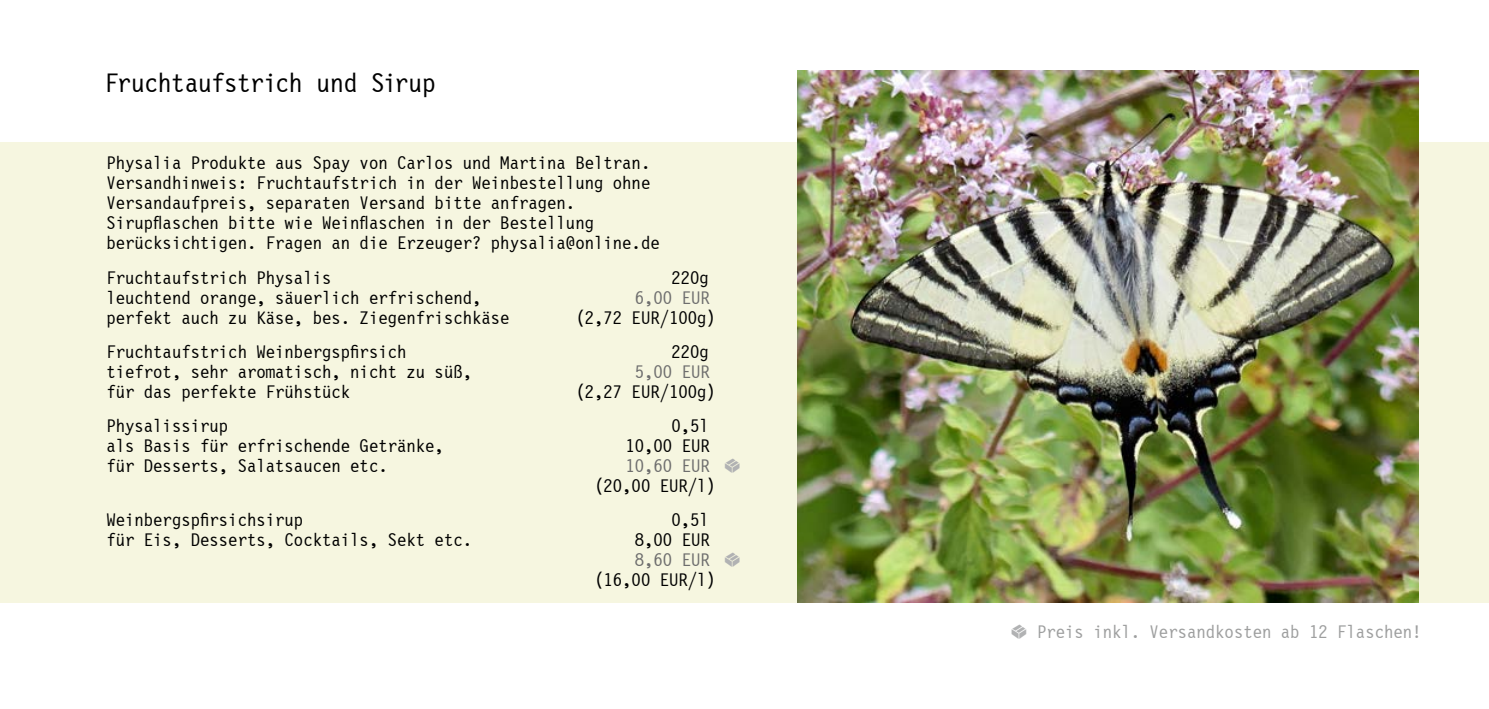
<style>
.page{position:relative;width:1489px;height:709px;background:#fff}
.page>*{position:absolute;margin:0;border:0;box-sizing:border-box;transform-origin:0 0}
.t1{font:27.5px "Letter Gothic 12 Pitch BT";letter-spacing:-.015em;color:#000}
.t2{font:18.75px/20px "Letter Gothic 12 Pitch BT";color:#000}
.t3{font:18.75px "Letter Gothic 12 Pitch BT";color:#9e9f9f}
.t4{font:18.75px "Letter Gothic 12 Pitch BT";color:#6e6e6e}
.s1{color:#6e6e6e}
.s2{font-family:"Letter Gothic SWC GOV3 Regular";color:#b1b2b3}
</style>
<div class="page">
<div style="left:0;top:142px;width:1488px;height:460px;background:#f6f6e0"></div>
<img style="left:797px;top:71px;width:620px;height:531px">
<h1 class="t1" style="left:105px;top:67px;width:332px">Fruchtaufstrich und Sirup</h1>
<p class="t2" style="left:106px;top:154px;width:555px">Physalia Produkte aus Spay von Carlos und Martina Beltran.<br>Versandhinweis: Fruchtaufstrich in der Weinbestellung ohne Versandaufpreis, separaten Versand bitte anfragen.<br>Sirupflaschen bitte wie Weinflaschen in der Bestellung berücksichtigen. Fragen an die Erzeuger? physalia@online.de</p>
<p class="t2" style="left:106px;top:268px;width:226px">Fruchtaufstrich Physalis</p>
<p class="t2" style="left:671px;top:268px;width:39px">220g</p>
<p class="t2" style="left:106px;top:288px;width:376px">leuchtend orange, säuerlich erfrischend,</p>
<p class="t4" style="left:634px;top:287px;width:77px">6,00 EUR</p>
<p class="t2" style="left:106px;top:308px;width:405px">perfekt auch zu Käse, bes. Ziegenfrischkäse</p>
<p class="t2" style="left:575px;top:308px;width:142px">(2,72 EUR/100g)</p>
<p class="t2" style="left:106px;top:342px;width:301px">Fruchtaufstrich Weinbergspfirsich</p>
<p class="t2" style="left:671px;top:342px;width:39px">220g</p>
<p class="t2" style="left:106px;top:362px;width:367px">tiefrot, sehr aromatisch, nicht zu süß,</p>
<p class="t4" style="left:634px;top:361px;width:77px">5,00 EUR</p>
<p class="t2" style="left:106px;top:382px;width:245px">für das perfekte Frühstück</p>
<p class="t2" style="left:575px;top:382px;width:142px">(2,27 EUR/100g)</p>
<p class="t2" style="left:106px;top:416px;width:123px">Physalissirup</p>
<p class="t2" style="left:671px;top:416px;width:39px">0,5l</p>
<p class="t2" style="left:106px;top:436px;width:339px">als Basis für erfrischende Getränke,</p>
<p class="t2" style="left:625px;top:436px;width:86px">10,00 EUR</p>
<p class="t2" style="left:106px;top:456px;width:283px">für Desserts, Salatsaucen etc.</p>
<p class="t2" style="left:594px;top:456px;width:148px;text-indent:31px"><span class="s1">10,60 EUR</span> <span class="s2">　</span>(20,00 EUR/l)</p>
<p class="t2" style="left:106px;top:510px;width:198px">Weinbergspfirsichsirup</p>
<p class="t2" style="left:671px;top:510px;width:39px">0,5l</p>
<p class="t2" style="left:106px;top:530px;width:367px">für Eis, Desserts, Cocktails, Sekt etc.</p>
<p class="t2" style="left:634px;top:530px;width:77px">8,00 EUR</p>
<p class="t4" style="left:634px;top:549px;width:108px">8,60 EUR <span class="s2">　</span></p>
<p class="t2" style="left:594px;top:570px;width:123px">(16,00 EUR/l)</p>
<p class="t3" style="left:1010px;top:621px;width:412px"><span class="s2">　</span> Preis inkl. Versandkosten ab 12 Flaschen!</p>
</div>
